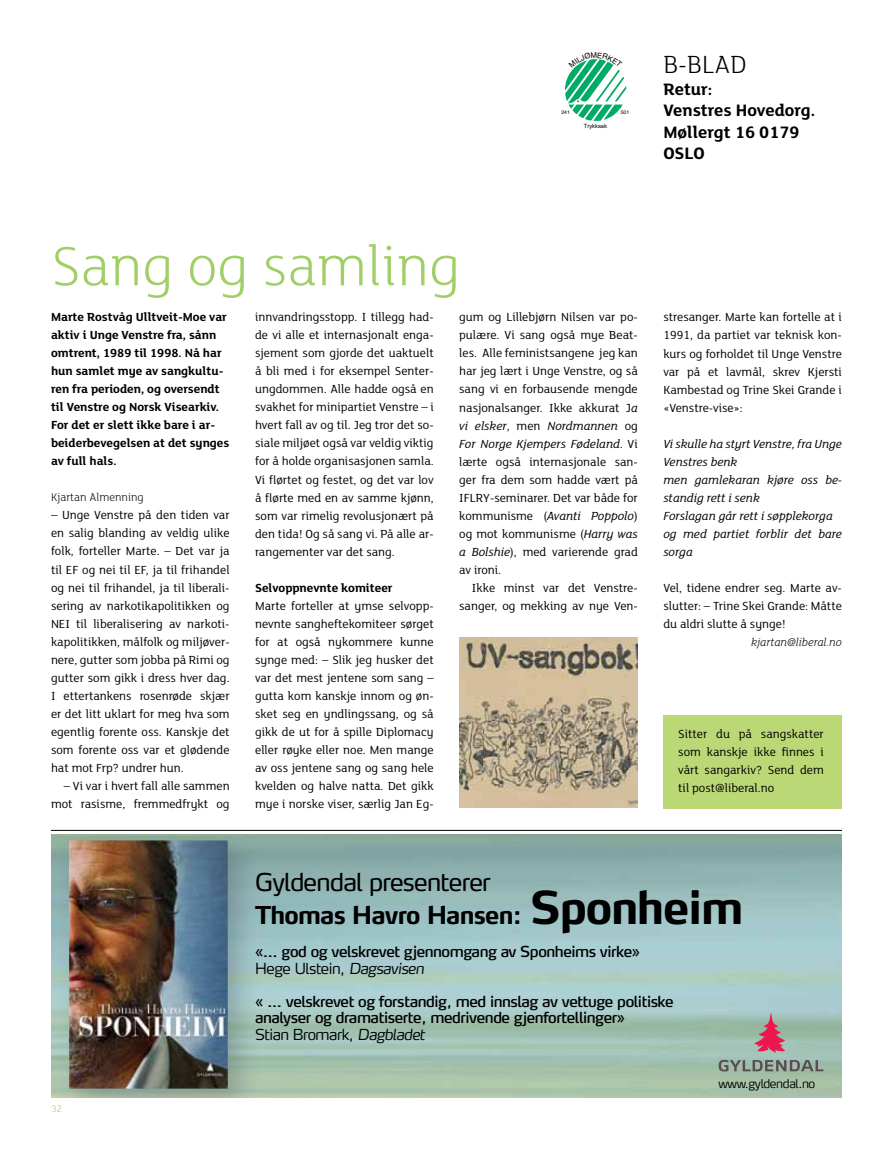
<style>
.page{position:relative;width:893px;height:1149px;background:#fff}
.page>*{position:absolute;margin:0;border:0;box-sizing:border-box;transform-origin:0 0}
.t1{font:300 60px "FS Lola";color:#a0cf67}
.t2{font:300 27px "FS Lola";color:#000}
.t3{font:24.3px/33px "Max";letter-spacing:-.03em;color:#000}
.t4{font:700 18px/21.6px "FS Lola";color:#000}
.t5{font:15px/16.5px "Max";letter-spacing:-.03em;color:#000}
.t6{font:12.75px/18px "FS Lola";color:#000;text-align:justify}
.t7{font:700 12.75px/18px "FS Lola";color:#000}
.t8{font:italic 12.75px/18px "FS Lola";color:#000}
.t9{font:italic 300 12px "FS Lola";color:#000}
.t10{font:300 12px "Max";letter-spacing:-.03em;color:#000}
.t11{font:300 12px "FS Lola";color:#000}
.t12{font:300 10.5px "FS Lola";color:#a0cf67}
.t13{font:5.7px "Helvetica";color:#000}
.t14{font:5.1px "Helvetica";color:#000}
.s1{font-style:italic}
.s2{font-weight:700}
.s3{font-weight:700;font-size:45px}
.s4{font-weight:300}
.s5{font-weight:300;font-style:italic}
</style>
<div class="page">
<svg style="left:719px;top:1059px;width:104px;height:12px"></svg>
<svg style="left:754px;top:1013px;width:31px;height:39px"></svg>
<div style="left:55px;top:833px;width:205px;height:264px;background:#43525a;opacity:.32"></div>
<img style="left:69px;top:840px;width:159px;height:247px">
<hr style="left:51px;top:829px;width:791px;height:1px;background:#000">
<img style="left:459px;top:637px;width:179px;height:169px">
<div style="left:663px;top:714px;width:179px;height:94px;background:#bbd876"></div>
<svg style="left:565px;top:59px;width:61px;height:62px"></svg>
<p class="t14" style="left:561px;top:109px;width:10px">241</p>
<p class="t14" style="left:621px;top:109px;width:10px">501</p>
<p class="t13" style="left:584px;top:123px;width:25px">Trykksak</p>
<h2 class="t2" style="left:663px;top:47px;width:85px">B-BLAD</h2>
<h3 class="t4" style="left:663px;top:77px;width:153px">Retur:<br>Venstres Hovedorg.<br>Møllergt 16 0179<br>OSLO</h3>
<h1 class="t1" style="left:51px;top:227px;width:411px">Sang og samling</h1>
<p class="t7" style="left:51px;top:307px;width:180px">Marte Rostvåg Ulltveit-Moe var aktiv i Unge Venstre fra, sånn omtrent, 1989 til 1998. Nå har hun samlet mye av sangkultu&shy;ren fra perioden, og oversendt til Venstre og Norsk Visearkiv.<br>For det er slett ikke bare i ar&shy;beiderbevegelsen at det synges av full hals.</p>
<p class="t11" style="left:51px;top:489px;width:94px">Kjartan Almenning</p>
<p class="t6" style="left:51px;top:505px;width:180px">– Unge Venstre på den tiden var en salig blanding av veldig ulike folk, forteller Marte. – Det var ja til EF og nei til EF, ja til frihandel og nei til frihandel, ja til liberali&shy;sering av narkotikapolitikken og NEI til liberalisering av narkoti&shy;kapolitikken, målfolk og miljøver&shy;nere, gutter som jobba på Rimi og gutter som gikk i dress hver dag.<br>I ettertankens rosenrøde skjær er det litt uklart for meg hva som egentlig forente oss. Kanskje det som forente oss var et glødende hat mot Frp? undrer hun.</p>
<p class="t6" style="left:51px;top:775px;width:180px;text-align:right">– Vi var i hvert fall alle sammen mot rasisme, fremmedfrykt og</p>
<p class="t6" style="left:255px;top:307px;width:180px">innvandringsstopp. I tillegg had&shy;de vi alle et internasjonalt enga&shy;sjement som gjorde det uaktuelt å bli med i for eksempel Senter&shy;ungdommen. Alle hadde også en svakhet for minipartiet Venstre – i hvert fall av og til. Jeg tror det so&shy;siale miljøet også var veldig viktig for å holde organisasjonen samla.<br>Vi flørtet og festet, og det var lov å flørte med en av samme kjønn, som var rimelig revolusjonært på den tida! Og så sang vi. På alle ar&shy;rangementer var det sang.</p>
<p class="t7" style="left:255px;top:577px;width:139px">Selvoppnevnte komiteer</p>
<p class="t6" style="left:255px;top:595px;width:180px">Marte forteller at ymse selvopp&shy;nevnte sangheftekomiteer sørget for at også nykommere kunne synge med: – Slik jeg husker det var det mest jentene som sang – gutta kom kanskje innom og øn&shy;sket seg en yndlingssang, og så gikk de ut for å spille Diplomacy eller røyke eller noe. Men mange av oss jentene sang og sang hele kvelden og halve natta. Det gikk mye i norske viser, særlig Jan Eg-</p>
<p class="t6" style="left:459px;top:307px;width:180px">gum og Lillebjørn Nilsen var po&shy;pulære. Vi sang også mye Beat&shy;les. Alle feministsangene jeg kan har jeg lært i Unge Venstre, og så sang vi en forbausende mengde nasjonalsanger. Ikke akkurat J<span class="s1">a vi elsker</span>, men <span class="s1">Nordmannen</span> og <span class="s1">For Norge Kjempers Fødeland</span>. Vi lærte også internasjonale san&shy;ger fra dem som hadde vært på IFLRY-seminarer. Det var både for kommunisme (<span class="s1">Avanti Poppolo</span>) og mot kommunisme (<span class="s1">Harry was a Bolshie</span>), med varierende grad av ironi.</p>
<p class="t6" style="left:459px;top:578px;width:180px;text-align:right">Ikke minst var det Venstre&shy;sanger, og mekking av nye Ven-</p>
<p class="t6" style="left:663px;top:308px;width:180px">stresanger. Marte kan fortelle at i 1991, da partiet var teknisk kon&shy;kurs og forholdet til Unge Venstre var på et lavmål, skrev Kjersti Kambestad og Trine Skei Grande i «Venstre-vise»:</p>
<p class="t8" style="left:663px;top:434px;width:180px">Vi skulle ha styrt Venstre, fra Unge<br>Venstres benk<br>men gamlekaran kjøre oss be&shy;standig rett i senk<br>Forslagan går rett i søpplekorga og med partiet forblir det bare sorga</p>
<p class="t6" style="left:663px;top:578px;width:180px">Vel, tidene endrer seg. Marte av&shy;slutter: – Trine Skei Grande: Måtte du aldri slutte å synge!</p>
<p class="t9" style="left:751px;top:633px;width:92px">kjartan@liberal.no</p>
<p class="t6" style="left:678px;top:724px;width:147px">Sitter du på sangskatter som kanskje ikke finnes i vårt sangarkiv? Send dem til post@liberal.no</p>
<p class="t12" style="left:51px;top:1101px;width:13px">32</p>
<h3 class="t3" style="left:255px;top:865px;width:490px">Gyldendal presenterer<br><span class="s2">Thomas Havro Hansen:</span> <span class="s3">Sponheim</span></h3>
<p class="t5" style="left:255px;top:943px;width:386px">«… god og velskrevet gjennomgang av Sponheims virke»<br><span class="s4">Hege Ulstein,</span> <span class="s5">Dagsavisen</span></p>
<p class="t5" style="left:255px;top:992px;width:420px">« … velskrevet og forstandig, med innslag av vettuge politiske analyser og dramatiserte, medrivende gjenfortellinger»<br><span class="s4">Stian Bromark,</span> <span class="s5">Dagbladet</span></p>
<p class="t10" style="left:718px;top:1075px;width:98px">www.gyldendal.no</p>
</div>
